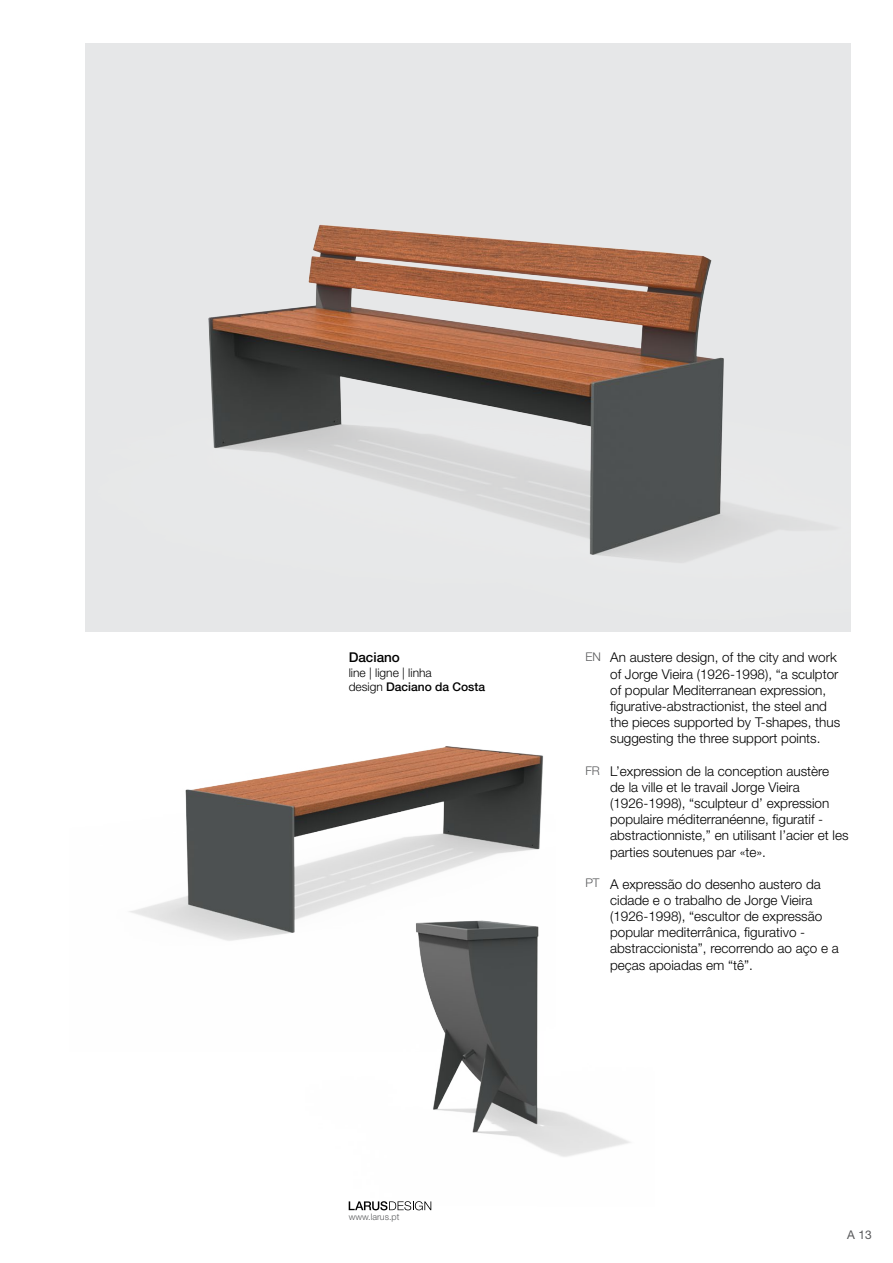
<style>
.page{position:relative;width:893px;height:1263px;background:#fff}
.page>*{position:absolute;margin:0;border:0;box-sizing:border-box;transform-origin:0 0}
.t1{font:300 13.5px/16.2px "Helvetica Neue LT Pro";color:#000}
.t2{font:500 13.5px "Helvetica Neue LT Pro";color:#000}
.t3{font:300 12px/14.4px "Helvetica Neue LT Pro";color:#000}
.t4{font:12px "Helvetica Neue LT Pro";color:#58595b}
.t5{font:300 12px "Helvetica Neue LT Pro";color:#58595b}
.t6{font:300 9px "Helvetica Neue LT Pro";color:#58595b}
.s1{font-weight:500}
.s2{font-size:12px;color:#58595b}
</style>
<div class="page">
<svg style="left:349px;top:1207px;width:82px;height:3px"></svg>
<img style="left:129px;top:746px;width:414px;height:195px">
<img style="left:85px;top:43px;width:765px;height:588px">
<img style="left:302px;top:862px;width:328px;height:345px">
<p class="t2" style="left:349px;top:649px;width:53px">Daciano</p>
<p class="t3" style="left:349px;top:665px;width:138px">line | ligne | linha<br>design <span class="s1">Daciano da Costa</span></p>
<p class="t6" style="left:349px;top:1211px;width:52px">www.larus.pt</p>
<p class="t5" style="left:585px;top:650px;width:17px">EN</p>
<p class="t1" style="left:610px;top:649px;width:232px">An austere design, of the city and work of Jorge Vieira (1926-1998), “a sculptor of popular Mediterranean expression, figurative-abstractionist, the steel and the pieces supported by T-shapes, thus suggesting the three support points.</p>
<p class="t1" style="left:610px;top:762px;width:240px;text-indent:-25px"><span class="s2">FR</span> L’expression de la conception austère<br>de la ville et le travail Jorge Vieira (1926-1998), “sculpteur d’ expression populaire méditerranéenne, figuratif - abstractionniste,” en utilisant l’acier et les parties soutenues par «te».</p>
<p class="t1" style="left:610px;top:875px;width:230px;text-indent:-25px"><span class="s2">PT</span> A expressão do desenho austero da cidade e o trabalho de Jorge Vieira (1926-1998), “escultor de expressão popular mediterrânica, figurativo - abstraccionista”, recorrendo ao aço e a peças apoiadas em “tê”.</p>
<p class="t4" style="left:847px;top:1228px;width:26px">A 13</p>
</div>
